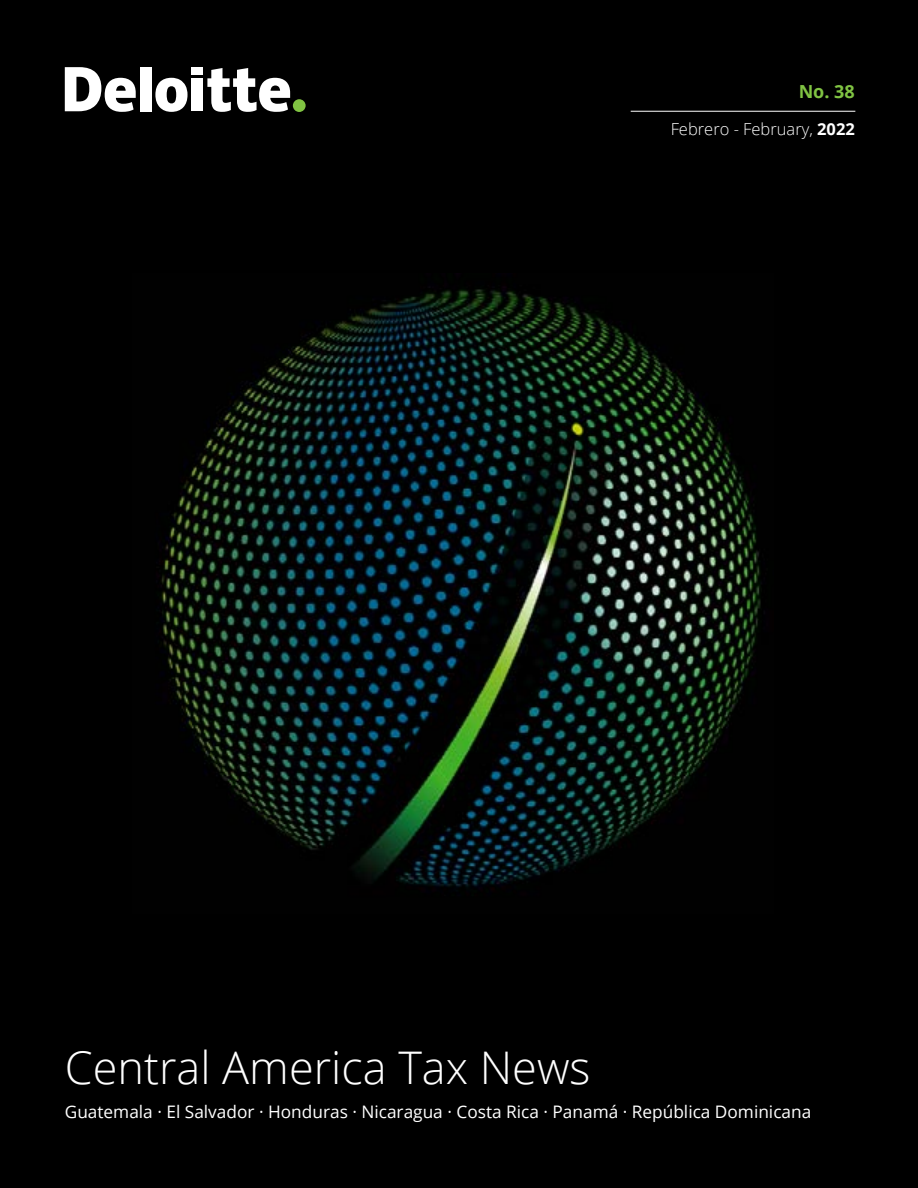
<style>
.page{position:relative;width:918px;height:1188px;background:#000}
.page>*{position:absolute;margin:0;border:0;box-sizing:border-box;transform-origin:0 0}
.t1{font:300 45px "Open Sans";color:#fff}
.t2{font:700 18px "Open Sans";color:#80c343}
.t3{font:17.25px "Open Sans";color:#fff}
.t4{font:300 16.5px "Open Sans";color:#fff}
.s1{font-weight:700}
</style>
<div class="page">
<div style="left:293px;top:99px;width:13px;height:13px;background:#80c342;border-radius:50%"></div>
<div style="left:140px;top:67px;width:11px;height:44px;background:#fff"></div>
<svg style="left:155px;top:78px;width:33px;height:34px"></svg>
<div style="left:192px;top:78px;width:11px;height:33px;background:#fff"></div>
<div style="left:192px;top:67px;width:11px;height:7px;background:#fff"></div>
<svg style="left:207px;top:68px;width:83px;height:44px"></svg>
<svg style="left:65px;top:67px;width:71px;height:45px"></svg>
<hr style="left:631px;top:111px;width:224px;height:1px;background:#fff">
<img style="left:158px;top:286px;width:607px;height:604px">
<p class="t2" style="left:799px;top:79px;width:58px">No. 38</p>
<p class="t4" style="left:671px;top:117px;width:186px">Febrero - February, <span class="s1">2022</span></p>
<h1 class="t1" style="left:65px;top:1037px;width:527px">Central America Tax News</h1>
<p class="t3" style="left:65px;top:1100px;width:748px">Guatemala · El Salvador · Honduras · Nicaragua · Costa Rica · Panamá · República Dominicana</p>
</div>
